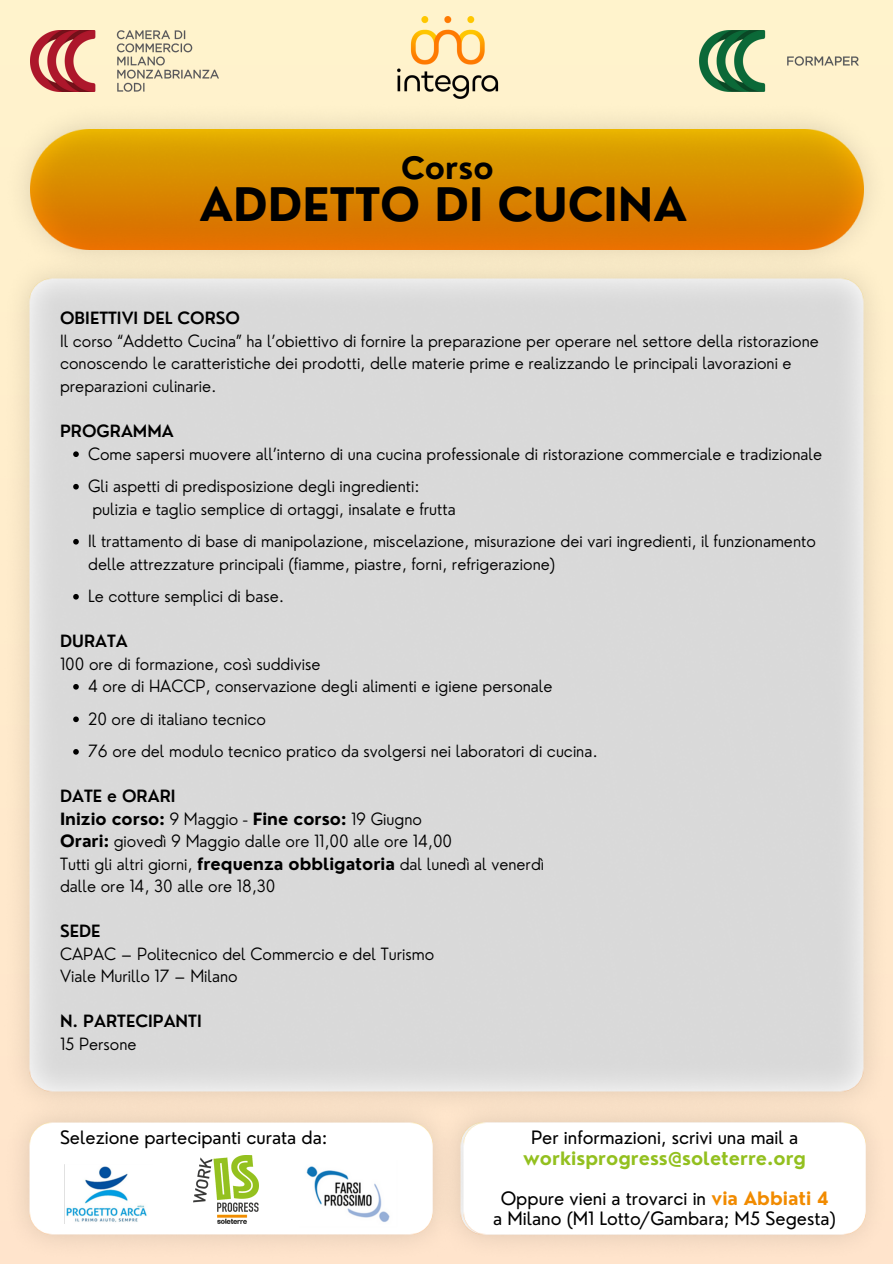
<style>
.page{position:relative;width:894px;height:1264px;background:#fff}
.page>*{position:absolute;margin:0;border:0;box-sizing:border-box;transform-origin:0 0}
.t1{font:700 45px "Nourd";color:#000}
.t2{font:700 30px "Nourd";color:#000}
.t3{font:18px/20.2px "Nourd";color:#000;text-align:center}
.t4{font:300 16.5px/22.5px "Nourd";color:#000}
.t5{font:600 16.5px "Nourd";color:#000}
.t6{font:700 16.5px "Nourd";color:#000}
.s1{font-weight:300}
.s2{font-weight:700}
.s3{font-weight:700;color:#93c01f}
.s4{font-weight:700;color:#f18b00}
</style>
<div class="page">
<div style="left:0;top:0;width:892px;height:99px;background:#fff3cc"></div>
<img style="left:30px;top:30px;width:188px;height:61px">
<img style="left:699px;top:30px;width:159px;height:62px">
<img style="left:384px;top:17px;width:126px;height:82px">
<img style="left:0;top:99px;width:892px;height:1164px">
<img style="left:22px;top:1115px;width:418px;height:126px">
<img style="left:298px;top:1160px;width:99px;height:67px">
<img style="left:64px;top:1164px;width:89px;height:59px">
<svg style="left:73px;top:451px;width:6px;height:6px"></svg>
<svg style="left:73px;top:484px;width:6px;height:5px"></svg>
<svg style="left:73px;top:539px;width:6px;height:5px"></svg>
<svg style="left:73px;top:594px;width:6px;height:5px"></svg>
<svg style="left:73px;top:684px;width:6px;height:5px"></svg>
<svg style="left:73px;top:716px;width:6px;height:6px"></svg>
<svg style="left:73px;top:749px;width:6px;height:5px"></svg>
<img style="left:193px;top:1155px;width:66px;height:68px">
<img style="left:456px;top:1115px;width:417px;height:126px">
<p class="t2" style="left:401px;top:148px;width:94px">Corso</p>
<p class="t1" style="left:199px;top:176px;width:489px">ADDETTO DI CUCINA</p>
<p class="t5" style="left:60px;top:308px;width:181px">OBIETTIVI DEL CORSO</p>
<h2 class="t4" style="left:60px;top:329px;width:760px">Il corso “Addetto Cucina” ha l’obiettivo di fornire la preparazione per operare nel settore della ristorazione conoscendo le caratteristiche dei prodotti, delle materie prime e realizzando le principali lavorazioni e preparazioni culinarie.</h2>
<p class="t5" style="left:60px;top:420px;width:115px">PROGRAMMA</p>
<p class="t4" style="left:88px;top:442px;width:735px">Come sapersi muovere all’interno di una cucina professionale di ristorazione commerciale e tradizionale</p>
<p class="t4" style="left:88px;top:474px;width:333px">Gli aspetti di predisposizione degli ingredienti:</p>
<p class="t4" style="left:92px;top:497px;width:365px">pulizia e taglio semplice di ortaggi, insalate e frutta</p>
<p class="t4" style="left:88px;top:529px;width:729px">Il trattamento di base di manipolazione, miscelazione, misurazione dei vari ingredienti, il funzionamento delle attrezzature principali (fiamme, piastre, forni, refrigerazione)</p>
<p class="t4" style="left:88px;top:584px;width:198px">Le cotture semplici di base.</p>
<p class="t5" style="left:60px;top:630px;width:69px">DURATA</p>
<p class="t4" style="left:60px;top:652px;width:262px">100 ore di formazione, così suddivise</p>
<p class="t4" style="left:88px;top:674px;width:466px">4 ore di HACCP, conservazione degli alimenti e igiene personale</p>
<p class="t4" style="left:88px;top:707px;width:179px">20 ore di italiano tecnico</p>
<p class="t4" style="left:88px;top:739px;width:511px">76 ore del modulo tecnico pratico da svolgersi nei laboratori di cucina.</p>
<p class="t5" style="left:60px;top:785px;width:117px">DATE e ORARI</p>
<p class="t6" style="left:60px;top:808px;width:363px">Inizio corso: <span class="s1">9 Maggio -</span> Fine corso: <span class="s1">19 Giugno</span></p>
<p class="t4" style="left:60px;top:829px;width:393px"><span class="s2">Orari:</span> giovedì 9 Maggio dalle ore 11,00 alle ore 14,00</p>
<p class="t4" style="left:60px;top:852px;width:485px">Tutti gli altri giorni, <span class="s2">frequenza obbligatoria</span> dal lunedì al venerdì</p>
<p class="t4" style="left:60px;top:874px;width:217px">dalle ore 14, 30 alle ore 18,30</p>
<p class="t5" style="left:60px;top:920px;width:42px">SEDE</p>
<p class="t4" style="left:60px;top:942px;width:375px">CAPAC – Politecnico del Commercio e del Turismo</p>
<p class="t4" style="left:60px;top:964px;width:179px">Viale Murillo 17 – Milano</p>
<p class="t5" style="left:60px;top:1010px;width:143px">N. PARTECIPANTI</p>
<p class="t4" style="left:60px;top:1032px;width:78px">15 Persone</p>
<p class="t3" style="left:60px;top:1127px;width:269px">Selezione partecipanti curata da:</p>
<p class="t3" style="left:523px;top:1127px;width:284px">Per informazioni, scrivi una mail a <span class="s3">workisprogress@soleterre.org</span></p>
<p class="t3" style="left:500px;top:1188px;width:329px">Oppure vieni a trovarci in <span class="s4">via Abbiati 4</span></p>
<p class="t3" style="left:493px;top:1208px;width:344px">a Milano (M1 Lotto/Gambara; M5 Segesta)</p>
</div>
